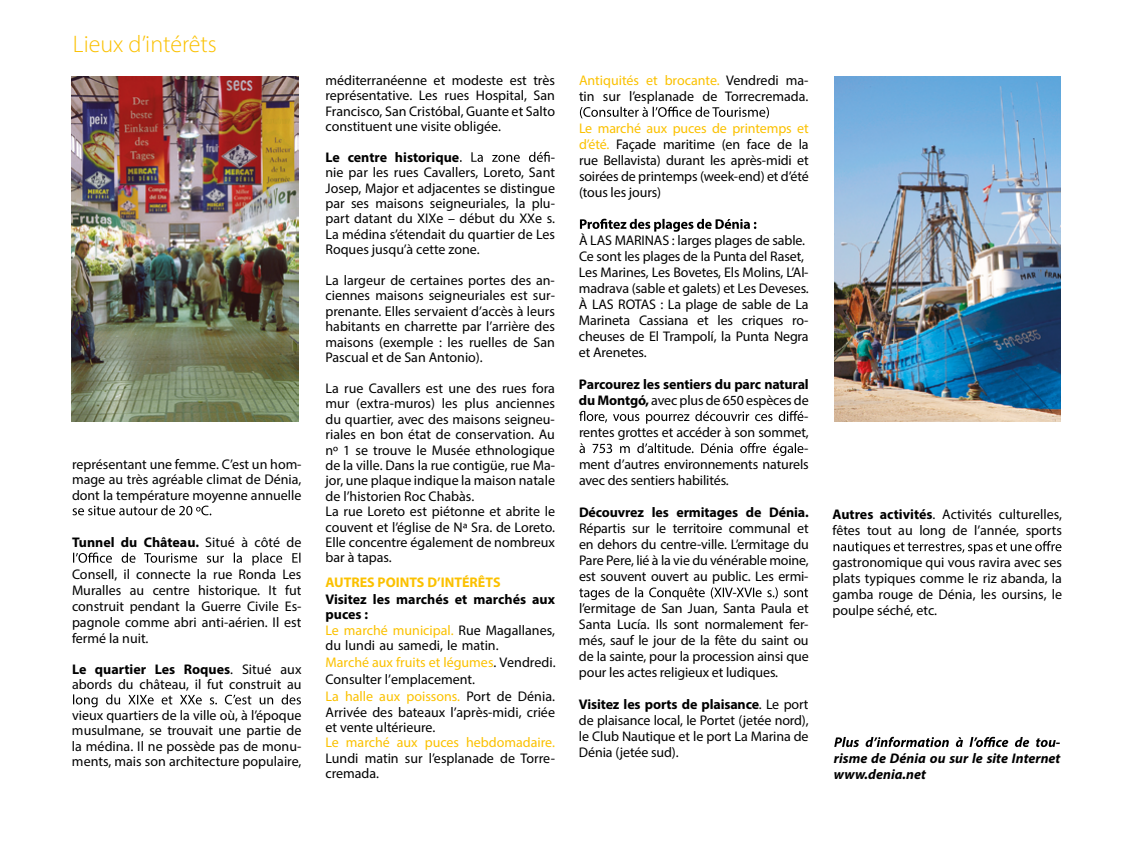
<style>
.page{position:relative;width:1134px;height:851px;background:#fff}
.page>*{position:absolute;margin:0;border:0;box-sizing:border-box;transform-origin:0 0}
.t1{font:300 24px "Myriad Pro";color:#fbc100}
.t2{font:14px/15.4px "Myriad Pro";color:#000;text-align:justify}
.t3{font:700 14px/15.4px "Myriad Pro";letter-spacing:-.01em;color:#000}
.t4{font:italic 700 14px/16px "Myriad Pro";color:#000;text-align:justify}
.t5{font:14px "Myriad Pro";color:#fbc100}
.t6{font:700 14px "Myriad Pro";color:#fbc100}
.s1{font-weight:400}
.s2{font-weight:700}
.s3{font-weight:400;color:#fbc100}
.s4{color:#fbc100}
</style>
<div class="page">
<svg style="left:73px;top:505px;width:138px;height:10px"></svg>
<svg style="left:73px;top:552px;width:227px;height:13px"></svg>
<svg style="left:73px;top:694px;width:228px;height:13px"></svg>
<svg style="left:460px;top:152px;width:90px;height:10px"></svg>
<svg style="left:580px;top:107px;width:189px;height:11px"></svg>
<svg style="left:580px;top:219px;width:176px;height:13px"></svg>
<svg style="left:579px;top:411px;width:224px;height:12px"></svg>
<svg style="left:579px;top:443px;width:224px;height:13px"></svg>
<svg style="left:579px;top:587px;width:229px;height:13px"></svg>
<svg style="left:833px;top:541px;width:228px;height:13px"></svg>
<img style="left:834px;top:76px;width:227px;height:345px">
<img style="left:72px;top:76px;width:226px;height:345px">
<svg style="left:834px;top:736px;width:222px;height:11px"></svg>
<h1 class="t1" style="left:73px;top:30px;width:146px">Lieux d’intérêts</h1>
<p class="t2" style="left:72px;top:456px;width:231px">représentant une femme. C’est un hom&shy;mage au très agréable climat de Dénia, dont la température moyenne annuelle</p>
<p class="t3" style="left:72px;top:533px;width:231px">Tunnel du Château. <span class="s1">Situé à côté de</span></p>
<p class="t2" style="left:72px;top:565px;width:231px;line-height:16px">Consell, il connecte la rue Ronda Les Muralles au centre historique. It fut construit pendant la Guerre Civile Es&shy;pagnole comme abri anti-aérien. Il est fermé la nuit.</p>
<p class="t2" style="left:72px;top:660px;width:231px"><span class="s2">Le quartier Les Roques</span>. Situé aux abords du château, il fut construit au</p>
<p class="t2" style="left:72px;top:707px;width:231px">vieux quartiers de la ville où, à l’époque musulmane, se trouvait une partie de la médina. Il ne possède pas de monu&shy;ments, mais son architecture populaire,</p>
<p class="t2" style="left:325px;top:72px;width:231px">méditerranéenne et modeste est très représentative. Les rues Hospital, San Francisco, San Cristóbal, Guante et Salto constituent une visite obligée.</p>
<p class="t3" style="left:325px;top:149px;width:135px">Le centre historique</p>
<p class="t2" style="left:325px;top:149px;width:231px;text-indent:225px">- nie par les rues Cavallers, Loreto, Sant Josep, Major et adjacentes se distingue par ses maisons seigneuriales, la plu&shy;part datant du XIXe – début du XXe s.<br>La médina s’étendait du quartier de Les Roques jusqu’à cette zone.</p>
<p class="t2" style="left:325px;top:272px;width:231px">La largeur de certaines portes des an&shy;ciennes maisons seigneuriales est sur&shy;prenante. Elles servaient d’accès à leurs habitants en charrette par l’arrière des maisons (exemple : les ruelles de San Pascual et de San Antonio).</p>
<p class="t2" style="left:325px;top:380px;width:231px;text-align:left">La rue Cavallers est une des rues fora mur (extra-muros) les plus anciennes du quartier, avec des maisons seigneu&shy;riales en bon état de conservation. Au nº 1 se trouve le Musée ethnologique de la ville. Dans la rue contigüe, rue Ma&shy;jor, une plaque indique la maison natale de l’historien Roc Chabàs.<br>La rue Loreto est piétonne et abrite le couvent et l’église de Nª Sra. de Loreto.<br>Elle concentre également de nombreux bar à tapas.</p>
<p class="t6" style="left:325px;top:573px;width:177px">AUTRES POINTS D’INTÉRÊTS</p>
<p class="t3" style="left:325px;top:591px;width:231px">Visitez les marchés et marchés aux puces :<br><span class="s3">Le marché municipal.</span> <span class="s1">Rue Magallanes,</span></p>
<p class="t2" style="left:325px;top:653px;width:232px;line-height:16.8px"><span class="s4">Marché aux fruits et légumes</span>. Vendredi.<br>Consulter l’emplacement.</p>
<p class="t2" style="left:325px;top:637px;width:175px">du lundi au samedi, le matin.</p>
<p class="t2" style="left:325px;top:688px;width:231px"><span class="s4">La halle aux poissons.</span> Port de Dénia.<br>Arrivée des bateaux l’après-midi, criée et vente ultérieure.</p>
<p class="t5" style="left:325px;top:734px;width:231px">Le marché aux puces hebdomadaire.</p>
<p class="t2" style="left:325px;top:750px;width:231px">Lundi matin sur l’esplanade de Torre&shy;cremada.</p>
<p class="t2" style="left:579px;top:72px;width:231px;line-height:16px"><span class="s4">Antiquités et brocante.</span> Vendredi ma&shy;tin sur l’esplanade de Torrecremada.</p>
<p class="t2" style="left:579px;top:120px;width:231px;line-height:16px"><span class="s4">Le marché aux puces de printemps et d’été.</span> Façade maritime (en face de la rue Bellavista) durant les après-midi et soirées de printemps (week-end) et d’été (tous les jours)</p>
<p class="t2" style="left:579px;top:232px;width:231px;line-height:16px;text-align:left">À LAS MARINAS : larges plages de sable.<br>Ce sont les plages de la Punta del Raset, Les Marines, Les Bovetes, Els Molins, L’Al&shy;madrava (sable et galets) et Les Deveses.<br>À LAS ROTAS : La plage de sable de La Marineta Cassiana et les criques ro&shy;cheuses de El Trampolí, la Punta Negra et Arenetes.</p>
<p class="t3" style="left:579px;top:376px;width:231px">Parcourez les sentiers du parc natural</p>
<p class="t2" style="left:579px;top:392px;width:231px"><span class="s2">du Montgó,</span> avec plus de 650 espèces de</p>
<p class="t2" style="left:804px;top:408px;width:6px">-</p>
<p class="t2" style="left:579px;top:424px;width:231px">rentes grottes et accéder à son sommet,</p>
<p class="t2" style="left:804px;top:440px;width:6px">-</p>
<p class="t2" style="left:579px;top:456px;width:231px">ment d’autres environnements naturels</p>
<p class="t2" style="left:579px;top:472px;width:151px">avec des sentiers habilités.</p>
<p class="t3" style="left:579px;top:504px;width:231px">Découvrez les ermitages de Dénia.</p>
<p class="t2" style="left:579px;top:520px;width:231px;line-height:16px">Répartis sur le territoire communal et en dehors du centre-ville. L’ermitage du Pare Pere, lié à la vie du vénérable moine, est souvent ouvert au public. Les ermi-</p>
<p class="t2" style="left:579px;top:600px;width:231px;line-height:16px">l’ermitage de San Juan, Santa Paula et Santa Lucía. Ils sont normalement fer&shy;més, sauf le jour de la fête du saint ou de la sainte, pour la procession ainsi que pour les actes religieux et ludiques.</p>
<p class="t2" style="left:579px;top:696px;width:231px;line-height:16px"><span class="s2">Visitez les ports de plaisance</span>. Le port de plaisance local, le Portet (jetée nord), le Club Nautique et le port La Marina de Dénia (jetée sud).</p>
<p class="t2" style="left:832px;top:506px;width:231px;line-height:16px"><span class="s2">Autres activités</span>. Activités culturelles, fêtes tout au long de l’année, sports</p>
<p class="t2" style="left:832px;top:554px;width:231px;line-height:16px">gastronomique qui vous ravira avec ses plats typiques comme le riz abanda, la gamba rouge de Dénia, les oursins, le poulpe séché, etc.</p>
<p class="t4" style="left:834px;top:733px;width:228px;text-indent:222px">- risme de Dénia ou sur le site Internet www.denia.net</p>
</div>
